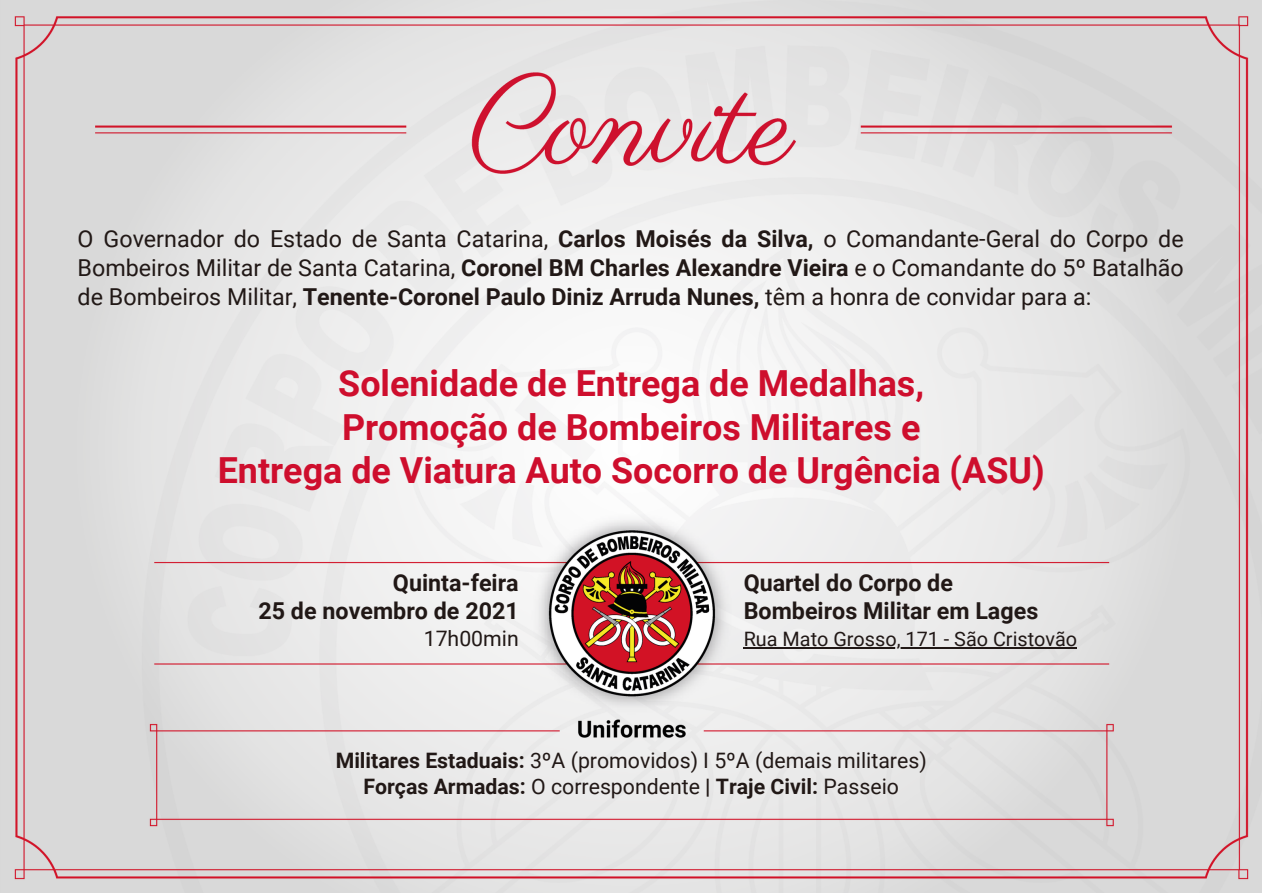
<style>
.page{position:relative;width:1262px;height:893px;background:#fff}
.page>*{position:absolute;margin:0;border:0;box-sizing:border-box;transform-origin:0 0}
.t1{font:700 35.8px "Roboto";color:#ce0e2d}
.t2{font:23.2px/28.6px "Roboto";color:#211816;text-align:justify}
.t3{font:700 23.2px "Roboto";color:#211816}
.t4{font:21.2px "Roboto";color:#211816}
.t5{font:700 21.2px "Roboto";color:#211816}
.t6{font:19.8px "Roboto";color:#211816}
.s1{font-weight:700}
.s2{font-weight:400}
</style>
<div class="page">
<img style="left:0;top:0;width:1262px;height:892px">
<hr style="left:743px;top:647px;width:334px;height:2px;background:#211816">
<p class="t2" style="left:78px;top:225px;width:1107px">O Governador do Estado de Santa Catarina, <span class="s1">Carlos Moisés da Silva,</span> o Comandante-Geral do Corpo de Bombeiros Militar de Santa Catarina, <span class="s1">Coronel BM Charles Alexandre Vieira</span> e o Comandante do 5º Batalhão de Bombeiros Militar, <span class="s1">Tenente-Coronel Paulo Diniz Arruda Nunes,</span> têm a honra de convidar para a:</p>
<p class="t1" style="left:338px;top:363px;width:587px">Solenidade de Entrega de Medalhas,</p>
<p class="t1" style="left:342px;top:406px;width:580px">Promoção de Bombeiros Militares e</p>
<p class="t1" style="left:218px;top:450px;width:828px">Entrega de Viatura Auto Socorro de Urgência (ASU)</p>
<p class="t3" style="left:393px;top:569px;width:127px">Quinta-feira</p>
<p class="t3" style="left:258px;top:597px;width:262px">25 de novembro de 2021</p>
<p class="t3" style="left:743px;top:569px;width:211px">Quartel do Corpo de</p>
<p class="t3" style="left:743px;top:597px;width:296px">Bombeiros Militar em Lages</p>
<p class="t4" style="left:424px;top:626px;width:96px">17h00min</p>
<p class="t6" style="left:743px;top:627px;width:335px">Rua Mato Grosso, 171 - São Cristovão</p>
<p class="t4" style="left:336px;top:748px;width:592px"><span class="s1">Militares Estaduais:</span> 3ºA (promovidos) I 5ºA (demais militares)</p>
<p class="t5" style="left:363px;top:774px;width:537px">Forças Armadas: <span class="s2">O correspondente</span> | Traje Civil: <span class="s2">Passeio</span></p>
</div>
